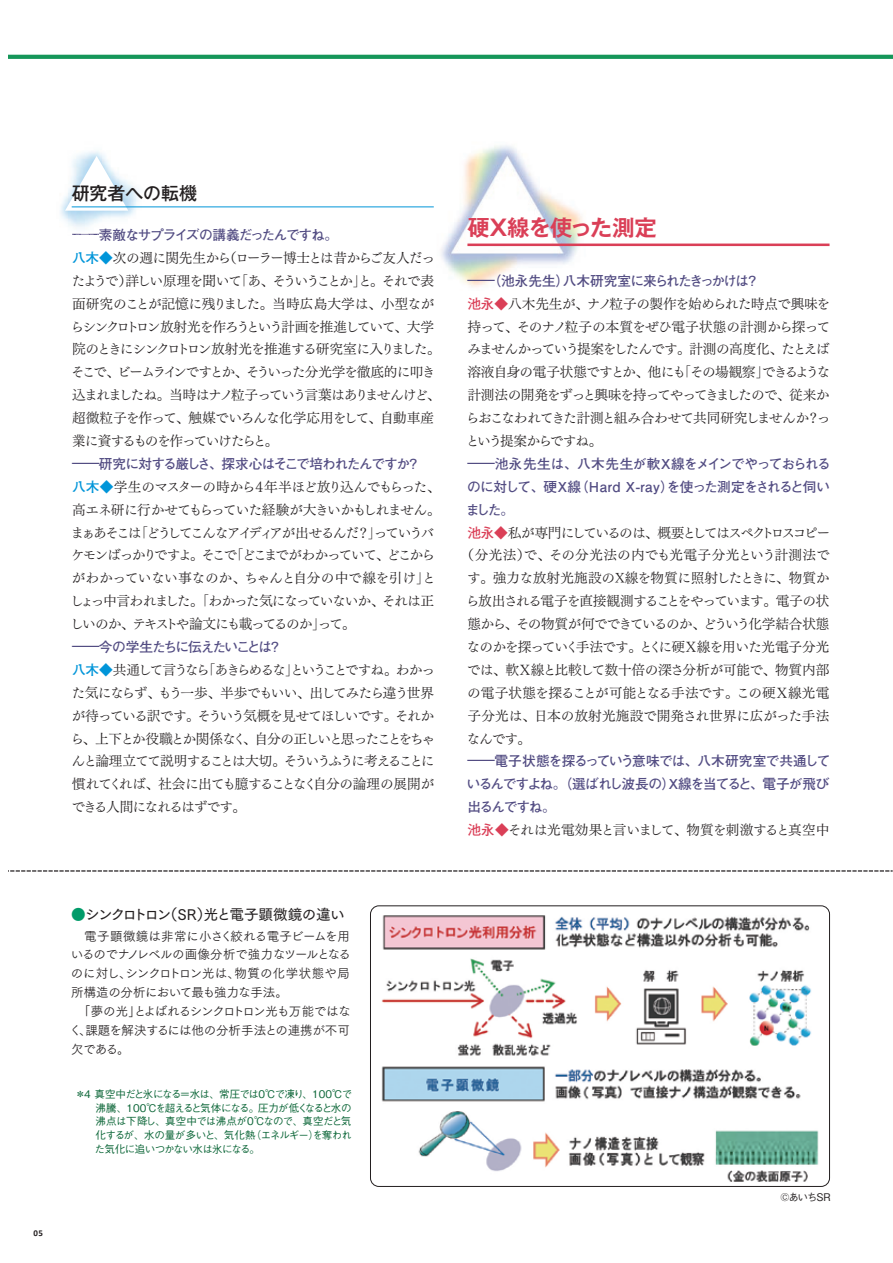
<style>
.page{position:relative;width:893px;height:1263px;background:#fff}
.page>*{position:absolute;margin:0;border:0;box-sizing:border-box;transform-origin:0 0}
.t1{font:22.05px "Gothic MB101 Pro De Bold 90 msp RKSJ H";letter-spacing:-.02em;color:#da3f57}
.t2{font:17.85px "Gothic MB101 Pro Medium 90 msp RKSJ H";color:#231f20}
.t3{font:14.7px "Tsuku Go Pro D 90 msp RKSJ H";letter-spacing:-.08em;color:#231f20}
.t4{font:13.65px/23px "Tsuku Min Pr 5 N R 90 msp RKSJ H";letter-spacing:-.075em;color:#231f20;text-align:justify}
.t5{font:13.65px/23px "Tsuku Min Pr 5 N R 90 msp RKSJ H";letter-spacing:-.095em;color:#231f20}
.t6{font:13.65px/23px "Futo Go B101 Pro Bold 90 msp RKSJ H";letter-spacing:-.08em;color:#534d83;text-align:justify;scale:2 1}
.t7{font:13.65px "Tsuku Min Pr 5 N R 90 msp RKSJ H";letter-spacing:-.135em;color:#231f20}
.t8{font:13.65px "Tsuku Min Pr 5 N R 90 msp RKSJ H";letter-spacing:.01em;color:#231f20}
.t9{font:13.65px "Tsuku Min Pr 5 N R 90 msp RKSJ H";letter-spacing:-.02em;color:#231f20}
.t10{font:13.65px "Tsuku Min Pr 5 N R 90 msp RKSJ H";letter-spacing:-.04em;color:#231f20}
.t11{font:13.65px "Tsuku Min Pr 5 N R 90 msp RKSJ H";letter-spacing:-.045em;color:#231f20}
.t12{font:13.65px "Tsuku Min Pr 5 N R 90 msp RKSJ H";letter-spacing:-.035em;color:#231f20}
.t13{font:13.65px "Tsuku Min Pr 5 N R 90 msp RKSJ H";letter-spacing:-.005em;color:#231f20}
.t14{font:13.65px "Futo Go B101 Pro Bold 90 msp RKSJ H";letter-spacing:-.055em;color:#534d83;scale:2 1}
.t15{font:13.65px "Futo Go B101 Pro Bold 90 msp RKSJ H";letter-spacing:-.08em;color:#534d83}
.t16{font:13.65px "Futo Go B101 Pro Bold 90 msp RKSJ H";letter-spacing:-.11em;color:#534d83;scale:2 1}
.t17{font:12.6px "Tsuku Go Pro R 90 msp RKSJ H";letter-spacing:-.04em;color:#231f20}
.t18{font:12.6px "Tsuku Go Pro R 90 msp RKSJ H";color:#231f20}
.t19{font:12.6px "Tsuku Go Pro R 90 msp RKSJ H";letter-spacing:-.07em;color:#231f20}
.t20{font:12.6px "Tsuku Go Pro R 90 msp RKSJ H";letter-spacing:-.015em;color:#231f20}
.t21{font:12.6px "Tsuku Go Pro R 90 msp RKSJ H";letter-spacing:-.005em;color:#231f20}
.t22{font:10.5px/13.6px "Gothic BBB Pro Medium 90 msp RKSJ H";letter-spacing:-.065em;color:#0c6638;text-align:justify}
.t23{font:10.5px "Gothic BBB Pro Medium 90 msp RKSJ H";letter-spacing:-.11em;color:#231f20}
.t24{font:700 8.85px "Calibri";color:#231f20}
.s1{color:#5f588b}
.s2{font-family:"Futo Go B101 Pro Bold 90 msp RKSJ H";color:#0095d9}
.s3{font-family:"Futo Go B101 Pro Bold 90 msp RKSJ H";color:#da3f57}
.s4{color:#009b69}
</style>
<div class="page">
<img style="left:392px;top:145px;width:241px;height:142px">
<svg style="left:9px;top:54px;width:884px;height:5px;background:#39a672"></svg>
<div style="left:370px;top:906px;width:460px;height:281px;border:1px solid #231f20;border-radius:8px"></div>
<hr style="left:467px;top:244px;width:362px;height:2px;background:#da3f57">
<svg style="left:10px;top:870px;width:883px;height:2px;background:#939191"></svg>
<img style="left:60px;top:151px;width:133px;height:77px">
<svg style="left:65px;top:156px;width:63px;height:55px"></svg>
<hr style="left:72px;top:206px;width:362px;height:1px;background:#0095d9">
<img style="left:381px;top:915px;width:437px;height:267px">
<p class="t24" style="left:33px;top:1229px;width:11px">05</p>
<h2 class="t2" style="left:72px;top:187px;width:127px">研究者への転機</h2>
<p class="t15" style="left:72px;top:230px;width:267px"><sup>̶</sup><span class="s1">素</span>敵なサプライズの講義だったんですね。</p>
<h1 class="t1" style="left:467px;top:219px;width:191px">硬X線を使った測定</h1>
<p class="t4" style="left:70px;top:248px;width:372px;text-align:left"><span class="s2">八木◆</span>次の週に関先生から（ローラー博士とは昔からご友人だったようで）詳しい原理を聞いて「あ、そういうことか」と。それで表面研究のことが記憶に残りました。当時広島大学は、小型ながらシンクロトロン放射光を作ろうという計画を推進していて、大学院のときにシンクロトロン放射光を推進する研究室に入りました。そこで、ビームラインですとか、そういった分光学を徹底的に叩き込まれましたね。当時はナノ粒子っていう言葉はありませんけど、超微粒子を作って、触媒でいろんな化学応用をして、自動車産業に資するものを作っていけたらと。</p>
<p class="t6" style="left:72px;top:454px;width:176px">̶研究に対する厳しさ、探求心はそこで培われたんですか？</p>
<p class="t5" style="left:70px;top:477px;width:372px"><span class="s2">八木◆</span>学生のマスターの時から４年半ほど放り込んでもらった、高エネ研に行かせてもらっていた経験が大きいかもしれません。まぁあそこは「どうしてこんなアイディアが出せるんだ？」っていうバケモンばっかりですよ。そこで「どこまでがわかっていて、どこからがわかっていない事なのか、ちゃんと自分の中で線を引け」としょっ中言われました。「わかった気になっていないか、それは正しいのか、テキストや論文にも載ってるのか」って。</p>
<p class="t16" style="left:72px;top:642px;width:106px">̶今の学生たちに伝えたいことは？</p>
<p class="t4" style="left:70px;top:660px;width:366px"><span class="s2">八木◆</span>共通して言うなら「あきらめるな」ということですね。わかった気にならず、もう一歩、半歩でもいい、出してみたら違う世界が待っている訳です。そういう気概を見せてほしいです。それから、上下とか役職とか関係なく、自分の正しいと思ったことをちゃんと論理立てて説明することは大切。そういうふうに考えることに慣れてくれば、社会に出ても臆することなく自分の論理の展開ができる人間になれるはずです。</p>
<p class="t14" style="left:467px;top:276px;width:147px">̶（池永先生）八木研究室に来られたきっかけは？</p>
<p class="t4" style="left:466px;top:294px;width:366px"><span class="s3">池永◆</span>八木先生が、ナノ粒子の製作を始められた時点で興味を持って、そのナノ粒子の本質をぜひ電子状態の計測から探ってみませんかっていう提案をしたんです。計測の高度化、たとえば溶液自身の電子状態ですとか、他にも「その場観察」できるような計測法の開発をずっと興味を持ってやってきましたので、従来からおこなわれてきた計測と組み合わせて共同研究しませんか？っという提案からですね。</p>
<p class="t6" style="left:466px;top:454px;width:184px">̶池永先生は、八木先生が軟X線をメインでやっておられるのに対して、硬X線（Hard X-ray）を使った測定をされると伺いました。</p>
<p class="t7" style="left:467px;top:527px;width:364px"><span class="s3">池永◆</span>私が専門にしているのは、概要としてはスペクトロスコピー</p>
<p class="t8" style="left:461px;top:550px;width:370px">（分光法）で、その分光法の内でも光電子分光という計測法で</p>
<p class="t9" style="left:467px;top:573px;width:364px">す。強力な放射光施設のX線を物質に照射したときに、物質か</p>
<p class="t4" style="left:466px;top:591px;width:365px">ら放出される電子を直接観測することをやっています。電子の状</p>
<p class="t4" style="left:467px;top:614px;width:363px">態から、その物質が何でできているのか、どういう化学結合状態</p>
<p class="t4" style="left:467px;top:637px;width:364px">なのかを探っていく手法です。とくに硬Ｘ線を用いた光電子分光</p>
<p class="t10" style="left:467px;top:665px;width:364px">では、軟Ｘ線と比較して数十倍の深さ分析が可能で、物質内部</p>
<p class="t11" style="left:467px;top:688px;width:364px">の電子状態を探ることが可能となる手法です。この硬Ｘ線光電</p>
<p class="t13" style="left:467px;top:710px;width:363px">子分光は、日本の放射光施設で開発され世界に広がった手法</p>
<p class="t4" style="left:467px;top:729px;width:66px">なんです。</p>
<p class="t6" style="left:467px;top:752px;width:183px">̶電子状態を探るっていう意味では、八木研究室で共通しているんですよね。（選ばれし波長の）X線を当てると、電子が飛び出るんですね。</p>
<p class="t12" style="left:467px;top:825px;width:364px"><span class="s3">池永◆</span>それは光電効果と言いまして、物質を刺激すると真空中</p>
<p class="t3" style="left:71px;top:909px;width:275px"><span class="s4">●</span>シンクロトロン（SR）光と電子顕微鏡の違い</p>
<p class="t21" style="left:71px;top:931px;width:280px">　電子顕微鏡は非常に小さく絞れる電子ビームを用</p>
<p class="t17" style="left:71px;top:950px;width:282px">いるのでナノレベルの画像分析で強力なツールとなる</p>
<p class="t18" style="left:71px;top:969px;width:281px">のに対し、シンクロトロン光は、物質の化学状態や局</p>
<p class="t17" style="left:71px;top:988px;width:218px">所構造の分析において最も強力な手法。</p>
<p class="t19" style="left:78px;top:1007px;width:274px">「夢の光」とよばれるシンクロトロン光も万能ではな</p>
<p class="t20" style="left:69px;top:1026px;width:282px">く、課題を解決するには他の分析手法との連携が不可</p>
<p class="t17" style="left:71px;top:1045px;width:60px">欠である。</p>
<p class="t22" style="left:95px;top:1089px;width:259px;text-indent:-20px">＊4 真空中だと氷になる＝水は、常圧では0℃で凍り、100℃で沸騰、100℃を超えると気体になる。圧力が低くなると水の沸点は下降し、真空中では沸点が0℃なので、真空だと気化するが、水の量が多いと、気化熱（エネルギー）を奪われた気化に追いつかない水は氷になる。</p>
<p class="t23" style="left:780px;top:1193px;width:52px">©あいちSR</p>
</div>
